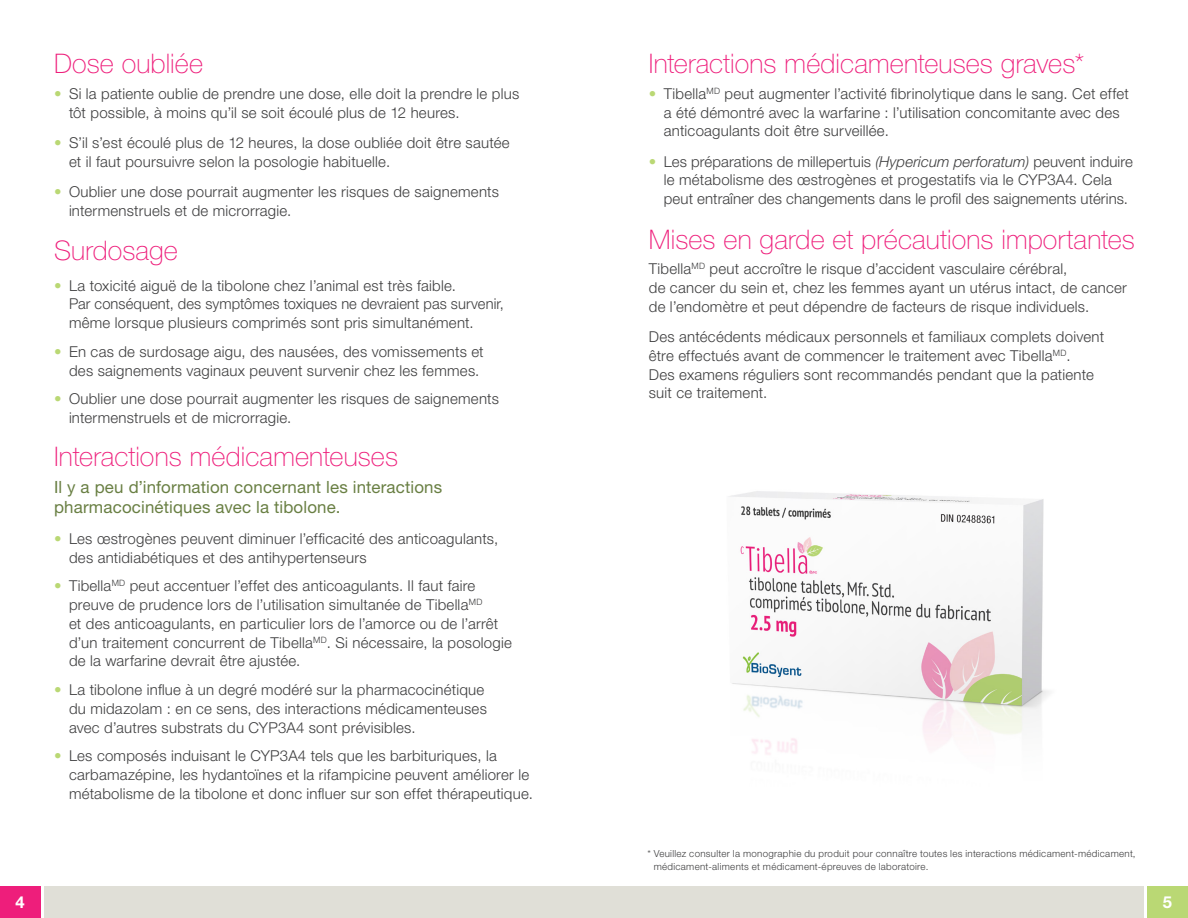
<style>
.page{position:relative;width:1188px;height:918px;background:#fff}
.page>*{position:absolute;margin:0;border:0;box-sizing:border-box;transform-origin:0 0}
._1__Heading{font:100 27px "Helvetica Neue LT Std";letter-spacing:.005em;color:#ee1e7b}
._3__Body_Copy{font:100 27px "Helvetica Neue LT Std";letter-spacing:.005em;color:#ee1e7b}
._2__Sub_head{font:16.8px/20.2px "Helvetica Neue LT Std";letter-spacing:.01em;color:#697f43}
.t1{font:700 16.5px "Helvetica Neue LT Std";color:#fff}
._3__Body_Copy-2{font:300 15px/18.8px "Helvetica Neue LT Std";letter-spacing:.015em;color:#3e3e3f}
._4__Footnote{font:300 9.75px/13.5px "Helvetica Neue LT Std";letter-spacing:.03em;color:#3e3e3f}
.s1{color:#bad874}
.s2{font-style:italic}
</style>
<div class="page">
<div style="left:0;top:886px;width:40px;height:32px;background:#ee1e7b"></div>
<div style="left:1148px;top:886px;width:40px;height:32px;background:#bad874"></div>
<div style="left:44px;top:886px;width:1100px;height:32px;background:#e0dfd7"></div>
<img style="left:729px;top:491px;width:320px;height:264px">
<p class="_1__Heading" style="left:54px;top:48px;width:151px">Dose oubliée</p>
<p class="_3__Body_Copy-2" style="left:69px;top:84px;width:452px;text-indent:-15px"><span class="s1">•</span> Si la patiente oublie de prendre une dose, elle doit la prendre le plus tôt possible, à moins qu’il se soit écoulé plus de 12 heures.</p>
<p class="_3__Body_Copy-2" style="left:69px;top:133px;width:442px;text-indent:-15px"><span class="s1">•</span> S’il s’est écoulé plus de 12 heures, la dose oubliée doit être sautée et il faut poursuivre selon la posologie habituelle.</p>
<p class="_3__Body_Copy-2" style="left:69px;top:182px;width:431px;text-indent:-15px"><span class="s1">•</span> Oublier une dose pourrait augmenter les risques de saignements intermenstruels et de microrragie.</p>
<p class="_3__Body_Copy" style="left:54px;top:235px;width:125px">Surdosage</p>
<p class="_3__Body_Copy-2" style="left:69px;top:276px;width:437px;text-indent:-15px"><span class="s1">•</span> La toxicité aiguë de la tibolone chez l’animal est très faible.<br>Par conséquent, des symptômes toxiques ne devraient pas survenir, même lorsque plusieurs comprimés sont pris simultanément.</p>
<p class="_3__Body_Copy-2" style="left:54px;top:342px;width:431px;text-align:right"><span class="s1">•</span> En cas de surdosage aigu, des nausées, des vomissements et des saignements vaginaux peuvent survenir chez les femmes.</p>
<p class="_3__Body_Copy-2" style="left:69px;top:389px;width:431px;text-indent:-15px"><span class="s1">•</span> Oublier une dose pourrait augmenter les risques de saignements intermenstruels et de microrragie.</p>
<p class="_1__Heading" style="left:54px;top:441px;width:346px">Interactions médicamenteuses</p>
<p class="_2__Sub_head" style="left:54px;top:477px;width:390px">Il y a peu d’information concernant les interactions pharmacocinétiques avec la tibolone.</p>
<p class="_3__Body_Copy-2" style="left:69px;top:529px;width:431px;text-indent:-15px"><span class="s1">•</span> Les œstrogènes peuvent diminuer l’efficacité des anticoagulants, des antidiabétiques et des antihypertenseurs</p>
<p class="_3__Body_Copy-2" style="left:69px;top:576px;width:444px;text-indent:-15px"><span class="s1">•</span> Tibella<sup>MD</sup> peut accentuer l’effet des anticoagulants. Il faut faire preuve de prudence lors de l’utilisation simultanée de Tibella<sup>MD<br></sup>et des anticoagulants, en particulier lors de l’amorce ou de l’arrêt d’un traitement concurrent de Tibella<sup>MD</sup>. Si nécessaire, la posologie de la warfarine devrait être ajustée.</p>
<p class="_3__Body_Copy-2" style="left:69px;top:680px;width:419px;text-indent:-15px"><span class="s1">•</span> La tibolone influe à un degré modéré sur la pharmacocinétique du midazolam : en ce sens, des interactions médicamenteuses avec d’autres substrats du CYP3A4 sont prévisibles.</p>
<p class="_3__Body_Copy-2" style="left:69px;top:746px;width:466px;text-indent:-15px"><span class="s1">•</span> Les composés induisant le CYP3A4 tels que les barbituriques, la carbamazépine, les hydantoïnes et la rifampicine peuvent améliorer le métabolisme de la tibolone et donc influer sur son effet thérapeutique.</p>
<p class="_1__Heading" style="left:649px;top:48px;width:437px">Interactions médicamenteuses graves*</p>
<p class="_3__Body_Copy-2" style="left:664px;top:84px;width:466px;text-indent:-15px"><span class="s1">•</span> Tibella<sup>MD</sup> peut augmenter l’activité fibrinolytique dans le sang. Cet effet a été démontré avec la warfarine : l’utilisation concomitante avec des anticoagulants doit être surveillée.</p>
<p class="_3__Body_Copy-2" style="left:664px;top:152px;width:471px;text-indent:-15px"><span class="s1">•</span> Les préparations de millepertuis <span class="s2">(Hypericum perforatum)</span> peuvent induire le métabolisme des œstrogènes et progestatifs via le CYP3A4. Cela peut entraîner des changements dans le profil des saignements utérins.</p>
<p class="_1__Heading" style="left:649px;top:224px;width:488px">Mises en garde et précautions importantes</p>
<p class="_3__Body_Copy-2" style="left:649px;top:259px;width:480px">Tibella<sup>MD</sup> peut accroître le risque d’accident vasculaire cérébral,<br>de cancer du sein et, chez les femmes ayant un utérus intact, de cancer de l’endomètre et peut dépendre de facteurs de risque individuels.</p>
<p class="_3__Body_Copy-2" style="left:649px;top:327px;width:457px">Des antécédents médicaux personnels et familiaux complets doivent être effectués avant de commencer le traitement avec Tibella<sup>MD</sup>.<br>Des examens réguliers sont recommandés pendant que la patiente suit ce traitement.</p>
<p class="_4__Footnote" style="left:654px;top:846px;width:484px;text-indent:-6px">* Veuillez consulter la monographie du produit pour connaître toutes les interactions médicament-médicament, médicament-aliments et médicament-épreuves de laboratoire.</p>
<p class="t1" style="left:16px;top:891px;width:11px">4</p>
<p class="t1" style="left:1163px;top:891px;width:11px">5</p>
</div>
